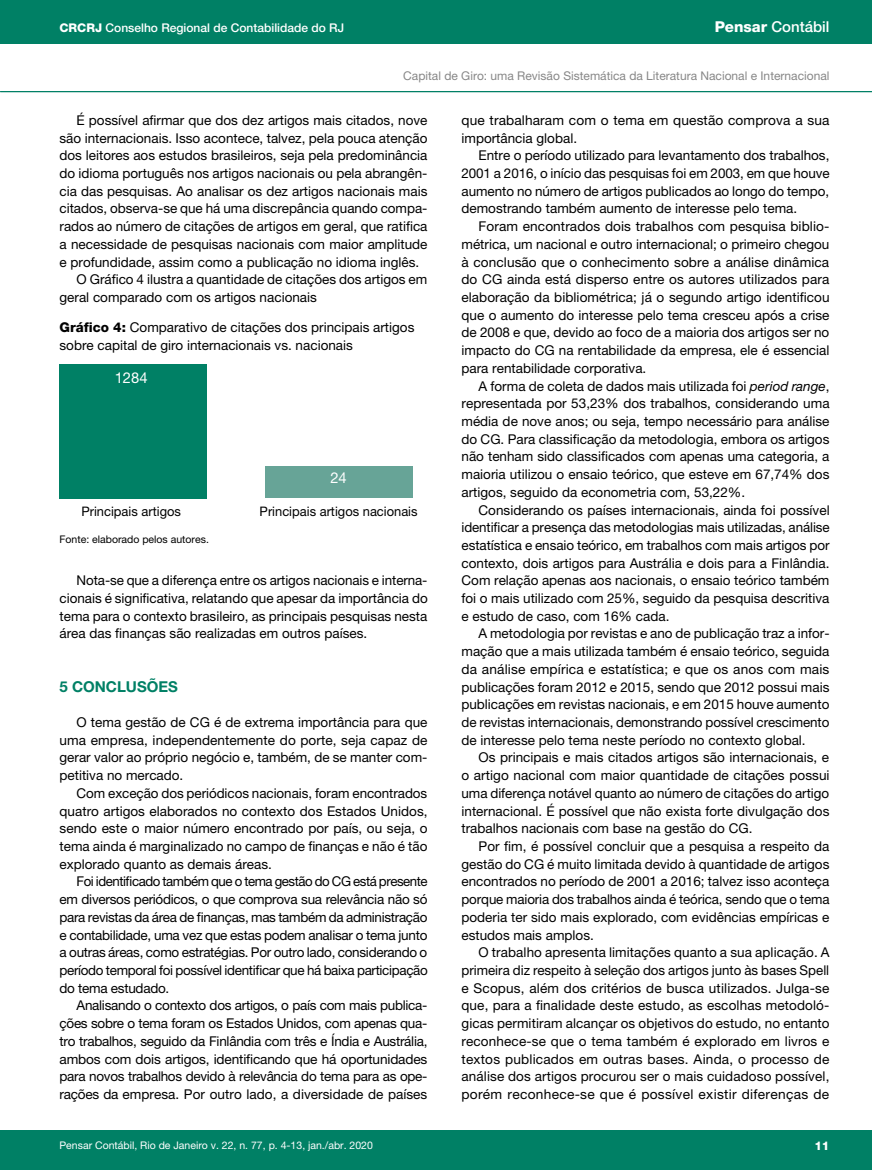
<style>
.page{position:relative;width:872px;height:1170px;background:#fff}
.page>*{position:absolute;margin:0;border:0;box-sizing:border-box;transform-origin:0 0}
.t1{font:500 15px "Helvetica Neue LT Pro";color:#fff}
.t2{font:700 15px "Helvetica Neue LT Pro";color:#008065}
.t3{font:15px "Helvetica Neue LT Pro";color:#fff}
.t4{font:13.5px/17.7px "Helvetica Neue LT Pro";color:#000;text-align:justify}
.t5{font:13.05px "Helvetica Neue LT Pro";color:#000}
.t6{font:12px "Helvetica Neue LT Pro";color:#878787}
.t7{font:500 12px "Helvetica Neue LT Pro";color:#fff}
.t8{font:800 12px "Helvetica Neue LT Pro";color:#fff}
.t9{font:10.5px "Helvetica Neue LT Pro";color:#fff}
.t10{font:10.5px "Helvetica Neue LT Pro";color:#000}
.s1{font-weight:800}
.s2{font-style:italic}
</style>
<div class="page">
<div style="left:0;top:0;width:872px;height:44px;background:#008065"></div>
<div style="left:0;top:1130px;width:872px;height:39px;background:#008065"></div>
<hr style="left:0;top:91px;width:872px;height:1px;background:#008065">
<div style="left:60px;top:364px;width:147px;height:134px;background:#008065"></div>
<div style="left:265px;top:466px;width:147px;height:32px;background:#67a497"></div>
<p class="t7" style="left:60px;top:20px;width:286px"><span class="s1">CRCRJ</span> Conselho Regional de Contabilidade do RJ</p>
<p class="t1" style="left:714px;top:18px;width:116px"><span class="s1">Pensar</span> Contábil</p>
<p class="t6" style="left:403px;top:69px;width:428px">Capital de Giro: uma Revisão Sistemática da Literatura Nacional e Internacional</p>
<p class="t4" style="left:77px;top:111px;width:352px">É possível afirmar que dos dez artigos mais citados, nove</p>
<p class="t4" style="left:60px;top:129px;width:369px">são internacionais. Isso acontece, talvez, pela pouca atenção</p>
<p class="t4" style="left:60px;top:146px;width:369px">dos leitores aos estudos brasileiros, seja pela predominância</p>
<p class="t4" style="left:60px;top:164px;width:369px">do idioma português nos artigos nacionais ou pela abrangên-</p>
<p class="t4" style="left:60px;top:182px;width:369px">cia das pesquisas. Ao analisar os dez artigos nacionais mais</p>
<p class="t4" style="left:60px;top:199px;width:369px">citados, observa-se que há uma discrepância quando compa-</p>
<p class="t4" style="left:60px;top:217px;width:369px">rados ao número de citações de artigos em geral, que ratifica</p>
<p class="t4" style="left:60px;top:235px;width:369px">a necessidade de pesquisas nacionais com maior amplitude</p>
<p class="t4" style="left:60px;top:253px;width:361px">e profundidade, assim como a publicação no idioma inglês.</p>
<p class="t4" style="left:77px;top:270px;width:352px">O Gráfico 4 ilustra a quantidade de citações dos artigos em</p>
<p class="t4" style="left:60px;top:288px;width:259px">geral comparado com os artigos nacionais</p>
<p class="t4" style="left:60px;top:318px;width:356px"><span class="s1">Gráfico 4:</span> Comparativo de citações dos principais artigos sobre capital de giro internacionais vs. nacionais</p>
<p class="t3" style="left:115px;top:368px;width:34px">1284</p>
<p class="t3" style="left:330px;top:469px;width:18px">24</p>
<p class="t5" style="left:81px;top:504px;width:101px">Principais artigos</p>
<p class="t5" style="left:260px;top:504px;width:159px">Principais artigos nacionais</p>
<p class="t10" style="left:60px;top:533px;width:151px">Fonte: elaborado pelos autores.</p>
<p class="t4" style="left:60px;top:571px;width:370px;text-indent:17px">Nota-se que a diferença entre os artigos nacionais e interna&shy;cionais é significativa, relatando que apesar da importância do tema para o contexto brasileiro, as principais pesquisas nesta área das finanças são realizadas em outros países.</p>
<p class="t2" style="left:60px;top:677px;width:120px">5 CONCLUSÕES</p>
<p class="t4" style="left:60px;top:713px;width:369px;text-indent:17px">O tema gestão de CG é de extrema importância para que uma empresa, independentemente do porte, seja capaz de gerar valor ao próprio negócio e, também, de se manter com&shy;petitiva no mercado.</p>
<p class="t4" style="left:60px;top:784px;width:369px;text-indent:17px">Com exceção dos periódicos nacionais, foram encontrados quatro artigos elaborados no contexto dos Estados Unidos, sendo este o maior número encontrado por país, ou seja, o tema ainda é marginalizado no campo de finanças e não é tão explorado quanto as demais áreas.</p>
<p class="t4" style="left:60px;top:872px;width:370px;text-indent:17px">Foi identificado também que o tema gestão do CG está presente em diversos periódicos, o que comprova sua relevância não só para revistas da área de finanças, mas também da administração e contabilidade, uma vez que estas podem analisar o tema junto a outras áreas, como estratégias. Por outro lado, considerando o período temporal foi possível identificar que há baixa participação do tema estudado.</p>
<p class="t4" style="left:60px;top:996px;width:369px;text-indent:17px">Analisando o contexto dos artigos, o país com mais publica&shy;ções sobre o tema foram os Estados Unidos, com apenas qua&shy;tro trabalhos, seguido da Finlândia com três e Índia e Austrália, ambos com dois artigos, identificando que há oportunidades para novos trabalhos devido à relevância do tema para as ope&shy;rações da empresa. Por outro lado, a diversidade de países</p>
<p class="t9" style="left:59px;top:1138px;width:315px">Pensar Contábil, Rio de Janeiro v. 22, n. 77, p. 4-13, jan./abr. 2020</p>
<p class="t4" style="left:461px;top:111px;width:369px">que trabalharam com o tema em questão comprova a sua importância global.</p>
<p class="t4" style="left:461px;top:146px;width:369px;text-indent:17px">Entre o período utilizado para levantamento dos trabalhos, 2001 a 2016, o início das pesquisas foi em 2003, em que houve aumento no número de artigos publicados ao longo do tempo, demostrando também aumento de interesse pelo tema.</p>
<p class="t4" style="left:461px;top:217px;width:370px;text-indent:17px">Foram encontrados dois trabalhos com pesquisa biblio&shy;métrica, um nacional e outro internacional; o primeiro chegou à conclusão que o conhecimento sobre a análise dinâmica do CG ainda está disperso entre os autores utilizados para elaboração da bibliométrica; já o segundo artigo identificou que o aumento do interesse pelo tema cresceu após a crise de 2008 e que, devido ao foco de a maioria dos artigos ser no impacto do CG na rentabilidade da empresa, ele é essencial para rentabilidade corporativa.</p>
<p class="t4" style="left:461px;top:376px;width:369px;text-indent:17px">A forma de coleta de dados mais utilizada foi <span class="s2">period range</span>, representada por 53,23% dos trabalhos, considerando uma média de nove anos; ou seja, tempo necessário para análise do CG. Para classificação da metodologia, embora os artigos não tenham sido classificados com apenas uma categoria, a maioria utilizou o ensaio teórico, que esteve em 67,74% dos artigos, seguido da econometria com, 53,22%.</p>
<p class="t4" style="left:461px;top:500px;width:370px;text-indent:17px">Considerando os países internacionais, ainda foi possível identificar a presença das metodologias mais utilizadas, análise estatística e ensaio teórico, em trabalhos com mais artigos por contexto, dois artigos para Austrália e dois para a Finlândia.<br>Com relação apenas aos nacionais, o ensaio teórico também foi o mais utilizado com 25%, seguido da pesquisa descritiva e estudo de caso, com 16% cada.</p>
<p class="t4" style="left:461px;top:624px;width:369px;text-indent:17px">A metodologia por revistas e ano de publicação traz a infor&shy;mação que a mais utilizada também é ensaio teórico, seguida da análise empírica e estatística; e que os anos com mais publicações foram 2012 e 2015, sendo que 2012 possui mais publicações em revistas nacionais, e em 2015 houve aumento de revistas internacionais, demonstrando possível crescimento de interesse pelo tema neste período no contexto global.</p>
<p class="t4" style="left:461px;top:748px;width:369px;text-indent:17px">Os principais e mais citados artigos são internacionais, e o artigo nacional com maior quantidade de citações possui uma diferença notável quanto ao número de citações do artigo internacional. É possível que não exista forte divulgação dos trabalhos nacionais com base na gestão do CG.</p>
<p class="t4" style="left:461px;top:837px;width:369px;text-indent:17px">Por fim, é possível concluir que a pesquisa a respeito da gestão do CG é muito limitada devido à quantidade de artigos encontrados no período de 2001 a 2016; talvez isso aconteça porque maioria dos trabalhos ainda é teórica, sendo que o tema poderia ter sido mais explorado, com evidências empíricas e estudos mais amplos.</p>
<p class="t4" style="left:461px;top:943px;width:370px;text-indent:17px">O trabalho apresenta limitações quanto a sua aplicação. A primeira diz respeito à seleção dos artigos junto às bases Spell e Scopus, além dos critérios de busca utilizados. Julga-se que, para a finalidade deste estudo, as escolhas metodoló&shy;gicas permitiram alcançar os objetivos do estudo, no entanto reconhece-se que o tema também é explorado em livros e textos publicados em outras bases. Ainda, o processo de análise dos artigos procurou ser o mais cuidadoso possível, porém reconhece-se que é possível existir diferenças de</p>
<p class="t8" style="left:814px;top:1138px;width:17px">11</p>
</div>
